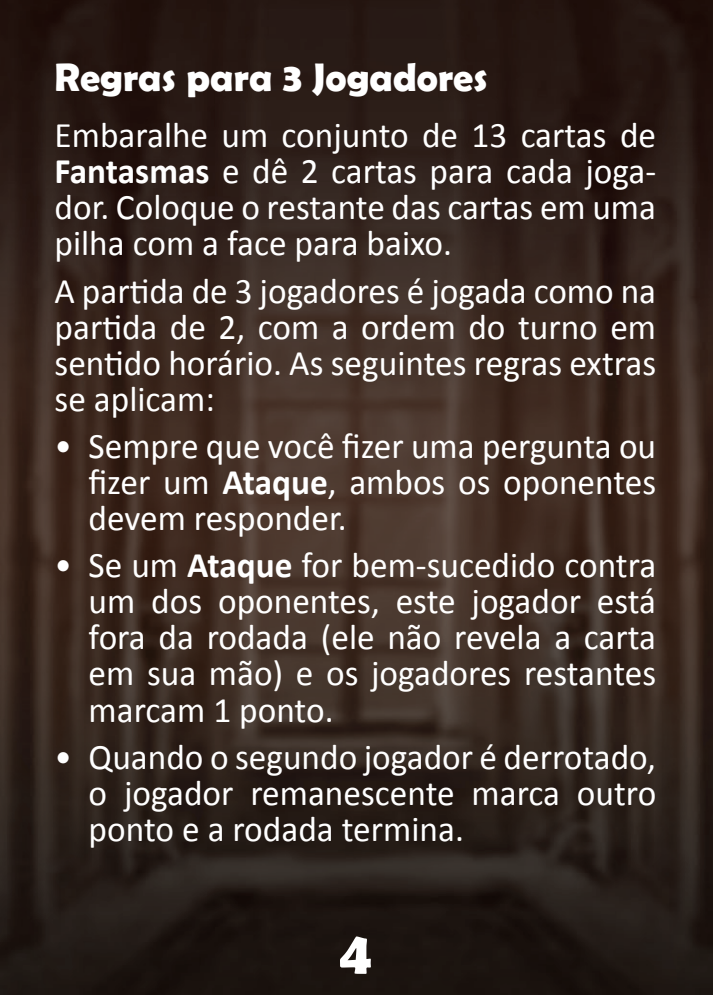
<style>
.page{position:relative;width:713px;height:995px;background:#fff}
.page>*{position:absolute;margin:0;border:0;box-sizing:border-box;transform-origin:0 0}
.t1{font:700 60px "Berlin Sans FB Demi";color:#fff}
.t2{font:700 40px "Berlin Sans FB Demi";color:#fff}
.t3{font:36px/36px "Calibri";color:#fff;text-align:justify}
.s1{font-weight:700}
</style>
<div class="page">
<img style="left:0;top:0;width:712px;height:994px">
<p class="t2" style="left:55px;top:59px;width:434px">Regras para 3 Jogadores</p>
<p class="t3" style="left:55px;top:120px;width:602px">Embaralhe um conjunto de 13 cartas de <span class="s1">Fantasmas</span> e dê 2 cartas para cada joga&shy;dor. Coloque o restante das cartas em uma pilha com a face para baixo.</p>
<p class="t3" style="left:55px;top:273px;width:602px">A partida de 3 jogadores é jogada como na partida de 2, com a ordem do turno em sentido horário. As seguintes regras extras se aplicam:</p>
<p class="t3" style="left:89px;top:430px;width:568px;text-indent:-34px">• Sempre que você fizer uma pergunta ou fizer um <span class="s1">Ataque</span>, ambos os oponentes devem responder.</p>
<p class="t3" style="left:89px;top:550px;width:568px;text-indent:-34px">• Se um <span class="s1">Ataque</span> for bem-sucedido contra um dos oponentes, este jogador está fora da rodada (ele não revela a carta em sua mão) e os jogadores restantes marcam 1 ponto.</p>
<p class="t3" style="left:89px;top:741px;width:568px;text-indent:-34px">• Quando o segundo jogador é derrotado, o jogador remanescente marca outro ponto e a rodada termina.</p>
<h1 class="t1" style="left:338px;top:925px;width:35px">4</h1>
</div>
